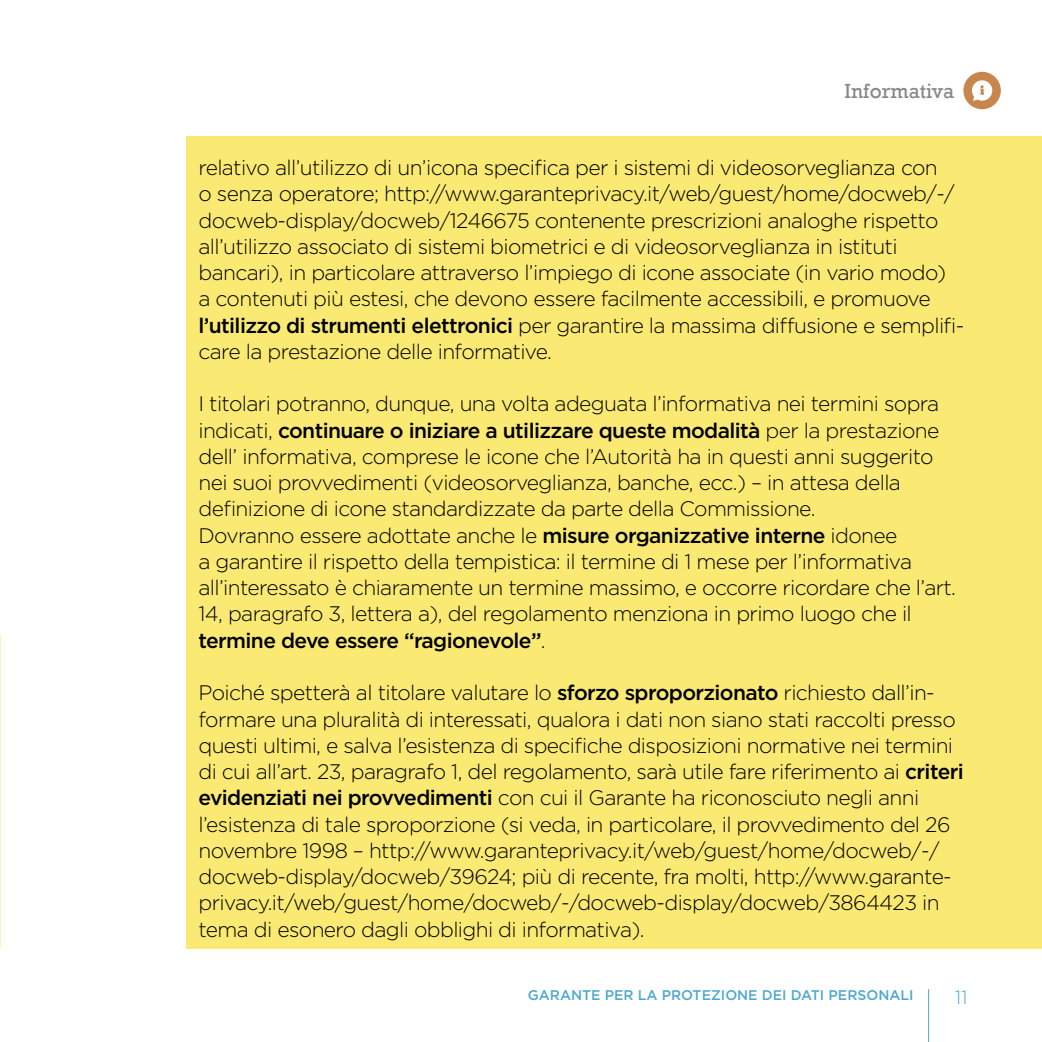
<style>
.page{position:relative;width:1042px;height:1042px;background:#fff}
.page>*{position:absolute;margin:0;border:0;box-sizing:border-box;transform-origin:0 0}
.t1{font:300 21px/26.2px "Gotham";letter-spacing:-.03em;color:#000}
.t2{font:21px "Rockwell";color:#878786}
.t3{font:300 19.25px "Gotham";color:#50a9ce}
.t4{font:500 14px "Gotham";color:#50a9ce}
.s1{font-weight:500}
</style>
<div class="page">
<hr style="left:928px;top:989px;width:1px;height:53px;background:#50a9ce">
<div style="left:186px;top:136px;width:856px;height:813px;background:#faea73"></div>
<div style="left:963px;top:72px;width:38px;height:37px;background:#c8864e;border-radius:50%"></div>
<svg style="left:972px;top:80px;width:20px;height:21px"></svg>
<p class="t2" style="left:844px;top:83px;width:111px">Informativa</p>
<p class="t1" style="left:198px;top:155px;width:767px">relativo all’utilizzo di un’icona specifica per i sistemi di videosorveglianza con<br>o senza operatore; http://www.garanteprivacy.it/web/guest/home/docweb/-/ docweb-display/docweb/1246675 contenente prescrizioni analoghe rispetto all’utilizzo associato di sistemi biometrici e di videosorveglianza in istituti bancari), in particolare attraverso l’impiego di icone associate (in vario modo)<br>a contenuti più estesi, che devono essere facilmente accessibili, e promuove <span class="s1">l’utilizzo di strumenti elettronici</span> per garantire la massima diffusione e semplifi&shy;care la prestazione delle informative.</p>
<p class="t1" style="left:198px;top:391px;width:759px">I titolari potranno, dunque, una volta adeguata l’informativa nei termini sopra indicati, <span class="s1">continuare o iniziare a utilizzare queste modalità</span> per la prestazione dell’ informativa, comprese le icone che l’Autorità ha in questi anni suggerito nei suoi provvedimenti (videosorveglianza, banche, ecc.) – in attesa della definizione di icone standardizzate da parte della Commissione.<br>Dovranno essere adottate anche le <span class="s1">misure organizzative interne</span> idonee<br>a garantire il rispetto della tempistica: il termine di 1 mese per l’informativa all’interessato è chiaramente un termine massimo, e occorre ricordare che l’art.<br>14, paragrafo 3, lettera a), del regolamento menziona in primo luogo che il <span class="s1">termine deve essere “ragionevole”</span>.</p>
<p class="t1" style="left:198px;top:680px;width:767px">Poiché spetterà al titolare valutare lo <span class="s1">sforzo sproporzionato</span> richiesto dall’in&shy;formare una pluralità di interessati, qualora i dati non siano stati raccolti presso questi ultimi, e salva l’esistenza di specifiche disposizioni normative nei termini di cui all’art. 23, paragrafo 1, del regolamento, sarà utile fare riferimento ai <span class="s1">criteri evidenziati nei provvedimenti</span> con cui il Garante ha riconosciuto negli anni l’esistenza di tale sproporzione (si veda, in particolare, il provvedimento del 26 novembre 1998 – http://www.garanteprivacy.it/web/guest/home/docweb/-/ docweb-display/docweb/39624; più di recente, fra molti, http://www.garante&shy;privacy.it/web/guest/home/docweb/-/docweb-display/docweb/3864423 in tema di esonero dagli obblighi di informativa).</p>
<p class="t4" style="left:528px;top:989px;width:387px">GARANTE PER LA PROTEZIONE DEI DATI PERSONALI</p>
<p class="t3" style="left:954px;top:987px;width:14px">11</p>
</div>
